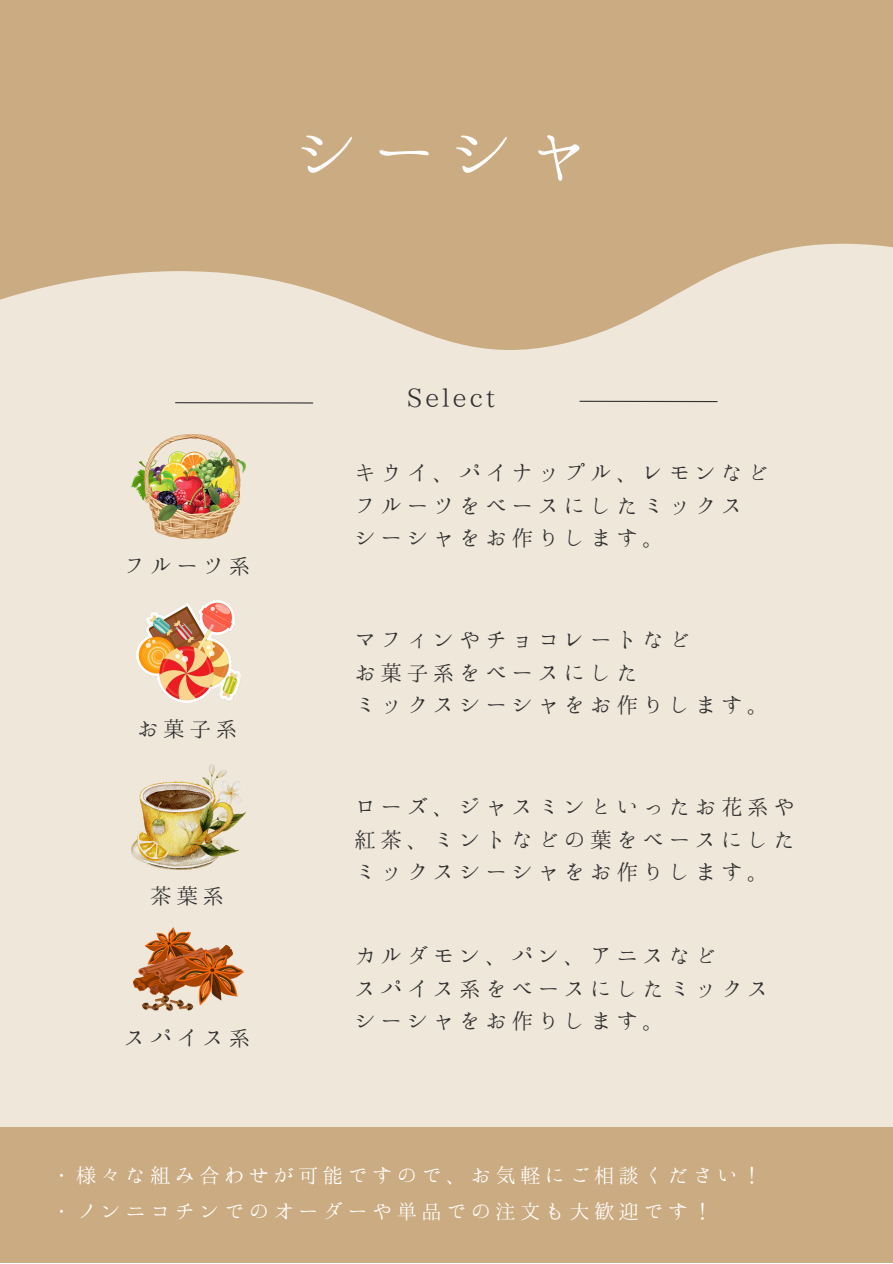
<style>
.page{position:relative;width:893px;height:1264px;background:#fff}
.page>*{position:absolute;margin:0;border:0;box-sizing:border-box;transform-origin:0 0}
.t1{font:72px "Hannari Mincho";color:#fff}
.t2{font:25.5px "IP Aex Mincho";letter-spacing:.11em;color:#323232}
.t3{font:24px "Hannari Mincho";letter-spacing:.09em;color:#323232}
.t4{font:22.5px "Hannari Mincho";letter-spacing:.095em;color:#fff}
</style>
<div class="page">
<div style="left:0;top:0;width:892px;height:1262px;background:#cbab81"></div>
<div style="left:0;top:244px;width:892px;height:882px;background:#f0e7db"></div>
<hr style="left:579px;top:401px;width:138px;height:1px;background:#323232">
<hr style="left:175px;top:402px;width:138px;height:1px;background:#323232">
<img style="left:131px;top:434px;width:115px;height:104px">
<img style="left:137px;top:601px;width:103px;height:101px">
<img style="left:132px;top:764px;width:113px;height:105px">
<img style="left:133px;top:927px;width:110px;height:83px">
<p class="t1" style="left:294px;top:114px;width:305px">シーシャ</p>
<p class="t2" style="left:406px;top:385px;width:89px">Select</p>
<p class="t3" style="left:124px;top:553px;width:130px">フルーツ系</p>
<p class="t3" style="left:137px;top:716px;width:104px">お菓子系</p>
<p class="t3" style="left:150px;top:882px;width:78px">茶葉系</p>
<p class="t3" style="left:124px;top:1024px;width:130px">スパイス系</p>
<p class="t3" style="left:354px;top:460px;width:418px">キウイ、パイナップル、レモンなど</p>
<p class="t3" style="left:354px;top:492px;width:392px">フルーツをベースにしたミックス</p>
<p class="t3" style="left:354px;top:525px;width:313px">シーシャをお作りします。</p>
<p class="t3" style="left:354px;top:627px;width:340px">マフィンやチョコレートなど</p>
<p class="t3" style="left:354px;top:659px;width:287px">お菓子系をベースにした</p>
<p class="t3" style="left:354px;top:692px;width:418px">ミックスシーシャをお作りします。</p>
<p class="t3" style="left:354px;top:794px;width:444px">ローズ、ジャスミンといったお花系や</p>
<p class="t3" style="left:354px;top:826px;width:444px">紅茶、ミントなどの葉をベースにした</p>
<p class="t3" style="left:354px;top:859px;width:418px">ミックスシーシャをお作りします。</p>
<p class="t3" style="left:354px;top:942px;width:366px">カルダモン、パン、アニスなど</p>
<p class="t3" style="left:354px;top:975px;width:418px">スパイス系をベースにしたミックス</p>
<p class="t3" style="left:354px;top:1007px;width:313px">シーシャをお作りします。</p>
<p class="t4" style="left:52px;top:1163px;width:714px">・様々な組み合わせが可能ですので、お気軽にご相談ください！</p>
<p class="t4" style="left:52px;top:1199px;width:665px">・ノンニコチンでのオーダーや単品での注文も大歓迎です！</p>
</div>
